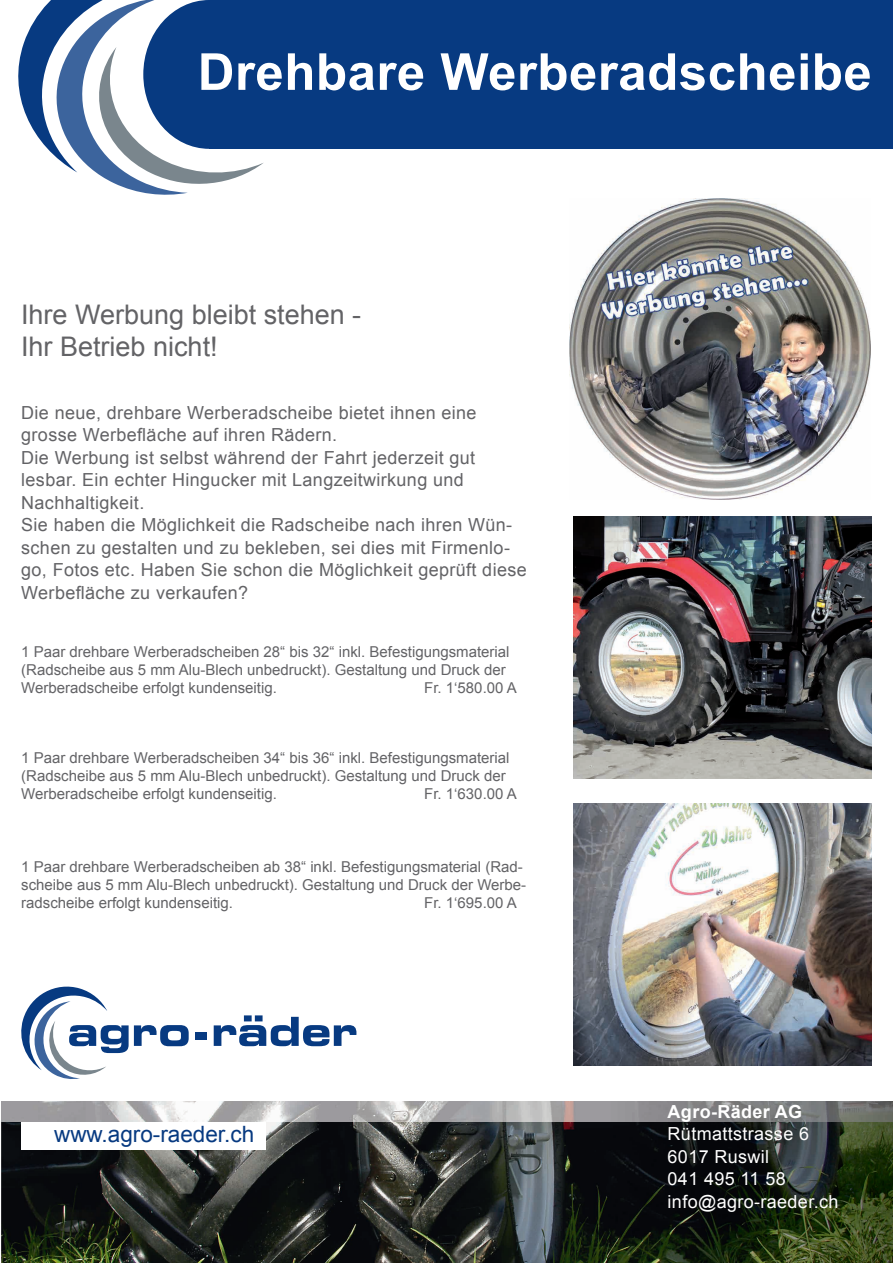
<style>
.page{position:relative;width:893px;height:1263px;background:#fff}
.page>*{position:absolute;margin:0;border:0;box-sizing:border-box;transform-origin:0 0}
.t1{font:700 51px "Arial";letter-spacing:.01em;color:#fff}
.t2{font:27px/32.4px "Arial";color:#636366}
.t3{font:22.5px "Arial";color:#073a81}
.t4{font:18px/22.5px "Arial";letter-spacing:.02em;color:#636366}
.t5{font:18px/22.5px "Arial";letter-spacing:.02em;color:#fff}
.t6{font:700 18px "Arial";letter-spacing:.02em;color:#fff}
.t7{font:15px/18px "Arial";color:#636366}
</style>
<div class="page">
<svg style="left:21px;top:986px;width:168px;height:93px"></svg>
<div style="left:196px;top:1032px;width:11px;height:7px;background:#073a81"></div>
<svg style="left:214px;top:1015px;width:142px;height:31px"></svg>
<img style="left:1px;top:1121px;width:606px;height:142px">
<img style="left:1px;top:1101px;width:606px;height:20px">
<div style="left:21px;top:1121px;width:245px;height:28px;background:#fff"></div>
<img style="left:607px;top:1101px;width:286px;height:162px">
<svg style="left:18px;top:0;width:245px;height:195px"></svg>
<div style="left:209px;top:0;width:684px;height:149px;background:#073a81"></div>
<div style="left:143px;top:0;width:132px;height:149px;background:#073a81;border-radius:50%"></div>
<img style="left:573px;top:517px;width:299px;height:261px">
<img style="left:573px;top:803px;width:299px;height:262px">
<img style="left:570px;top:198px;width:301px;height:302px">
<h1 class="t1" style="left:198px;top:38px;width:676px">Drehbare Werberadscheibe</h1>
<h2 class="t2" style="left:21px;top:298px;width:342px">Ihre Werbung bleibt stehen -<br>Ihr Betrieb nicht!</h2>
<p class="t4" style="left:21px;top:401px;width:507px">Die neue, drehbare Werberadscheibe bietet ihnen eine grosse Werbefläche auf ihren Rädern.<br>Die Werbung ist selbst während der Fahrt jederzeit gut lesbar. Ein echter Hingucker mit Langzeitwirkung und Nachhaltigkeit.<br>Sie haben die Möglichkeit die Radscheibe nach ihren Wün&shy;schen zu gestalten und zu bekleben, sei dies mit Firmenlo&shy;go, Fotos etc. Haben Sie schon die Möglichkeit geprüft diese Werbefläche zu verkaufen?</p>
<p class="t7" style="left:21px;top:643px;width:490px">1 Paar drehbare Werberadscheiben 28“ bis 32“ inkl. Befestigungsmaterial (Radscheibe aus 5 mm Alu-Blech unbedruckt). Gestaltung und Druck der<br>Werberadscheibe erfolgt kundenseitig.</p>
<p class="t7" style="left:424px;top:679px;width:94px">Fr. 1‘580.00 A</p>
<p class="t7" style="left:21px;top:749px;width:490px">1 Paar drehbare Werberadscheiben 34“ bis 36“ inkl. Befestigungsmaterial (Radscheibe aus 5 mm Alu-Blech unbedruckt). Gestaltung und Druck der<br>Werberadscheibe erfolgt kundenseitig.</p>
<p class="t7" style="left:424px;top:785px;width:94px">Fr. 1‘630.00 A</p>
<p class="t7" style="left:21px;top:858px;width:506px">1 Paar drehbare Werberadscheiben ab 38“ inkl. Befestigungsmaterial (Rad&shy;scheibe aus 5 mm Alu-Blech unbedruckt). Gestaltung und Druck der Werbe&shy;radscheibe erfolgt kundenseitig.</p>
<p class="t7" style="left:424px;top:894px;width:94px">Fr. 1‘695.00 A</p>
<h3 class="t3" style="left:54px;top:1119px;width:202px">www.agro-raeder.ch</h3>
<p class="t6" style="left:668px;top:1099px;width:136px">Agro-Räder AG</p>
<p class="t5" style="left:668px;top:1123px;width:172px">Rütmattstrasse 6<br>6017 Ruswil<br>041 495 11 58 info@agro-raeder.ch</p>
</div>
